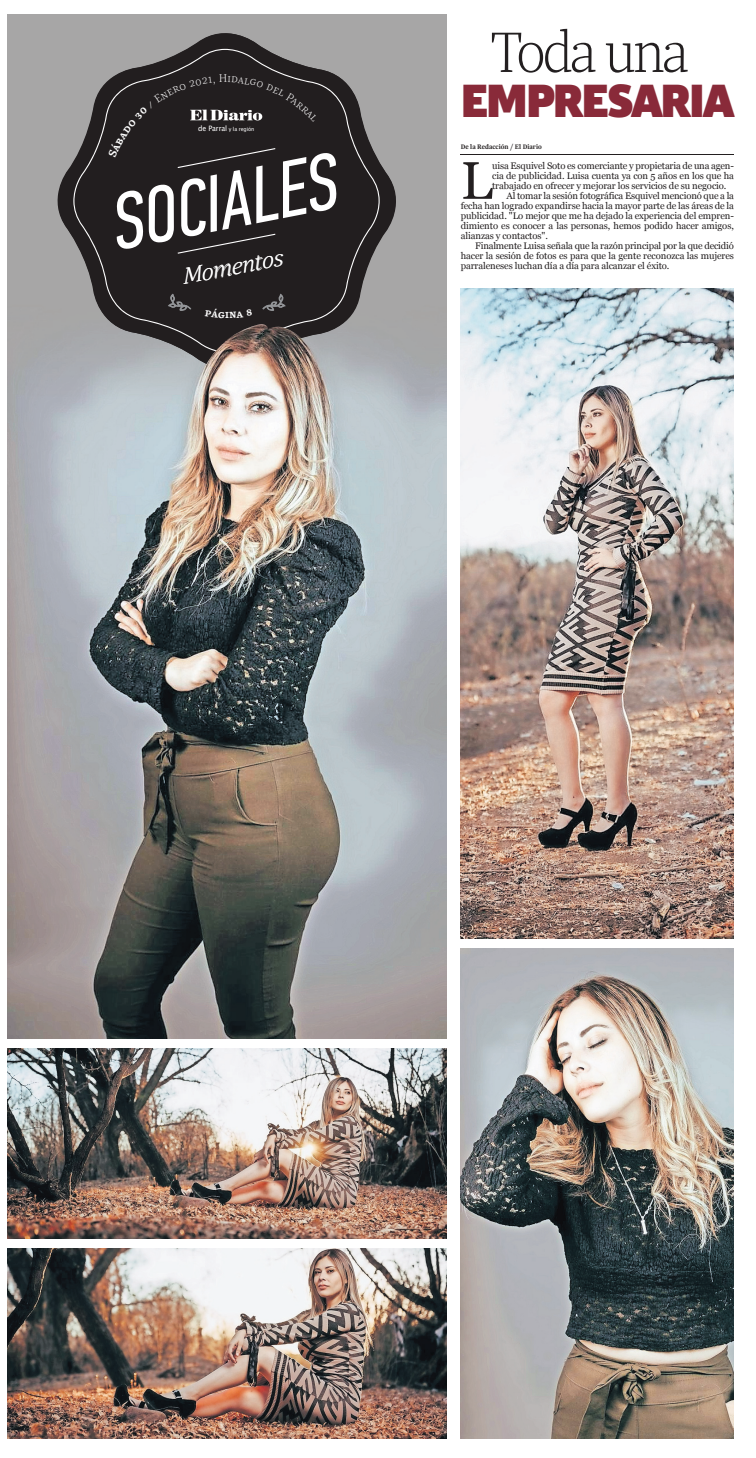
<style>
.page{position:relative;width:756px;height:1458px;background:#fff}
.page>*{position:absolute;margin:0;border:0;box-sizing:border-box;transform-origin:0 0}
.t1{font:300 56px "Quercus 10";letter-spacing:-.08em;color:#231f20;scale:.95 1}
.t2{font:52.8px "Georgia";color:#231f20}
.t3{font:900 50px "Bulo";letter-spacing:-.04em;color:#892a39}
.t4{font:italic 300 22px "Quercus 10";color:#fff}
.t5{font:9.5px "Georgia";letter-spacing:-.01em;color:#231f20}
.t6{font:7.5px "Lucida Grande";letter-spacing:-.01em;color:#fff;scale:.94 1}
.t7{font:600 7px "Trola";color:#231f20}
.t8{font:5.4px "Lucida Grande";letter-spacing:-.01em;color:#fff;scale:.94 1}
.s1{font-size:7.4px}
</style>
<div class="page">
<div style="left:7px;top:14px;width:439px;height:1025px;background:#a7a6a6"></div>
<img style="left:7px;top:366px;width:439px;height:673px">
<hr style="left:461px;top:155px;width:273px;height:1px;background:#231f20">
<svg style="left:46px;top:33px;width:361px;height:347px"></svg>
<svg style="left:73px;top:49px;width:307px;height:304px;fill:#221e1f"></svg>
<svg style="left:168px;top:294px;width:23px;height:17px"></svg>
<svg style="left:262px;top:294px;width:24px;height:17px"></svg>
<img style="left:461px;top:289px;width:273px;height:650px">
<img style="left:461px;top:949px;width:273px;height:490px">
<img style="left:193px;top:324px;width:138px;height:153px">
<img style="left:7px;top:1049px;width:439px;height:190px">
<img style="left:7px;top:1249px;width:439px;height:190px">
<svg style="left:205px;top:308px;width:47px;height:10px"></svg>
<svg style="left:108px;top:74px;width:229px;height:180px;background:#3f3c3d"></svg>
<p class="t6" style="left:200px;top:124px;width:51px">de Chihuahua</p>
<p class="t8" style="left:198px;top:126px;width:61px"><span class="s1">de Parral</span> y la región</p>
<h3 class="t4" style="left:180px;top:263px;width:104px;rotate:-11deg">Momentos</h3>
<h1 class="t1" style="left:491px;top:15px;width:210px">Toda una</h1>
<h3 class="t3" style="left:461px;top:65px;width:275px">EMPRESARIA</h3>
<p class="t7" style="left:461px;top:142px;width:83px">De la Redacción / El Diario</p>
<h2 class="t2" style="left:461px;top:151px;width:33px">L</h2>
<p class="t5" style="left:492px;top:160px;width:243px">uisa Esquivel Soto es comerciante y propietaria de una agen-</p>
<p class="t5" style="left:492px;top:170px;width:243px">cia de publicidad. Luisa cuenta ya con 5 años en los que ha</p>
<p class="t5" style="left:492px;top:180px;width:236px">trabajado en ofrecer y mejorar los servicios de su negocio.</p>
<p class="t5" style="left:507px;top:190px;width:229px">Al tomar la sesión fotográfica Esquivel mencionó que a la</p>
<p class="t5" style="left:461px;top:200px;width:275px">fecha han logrado expandirse hacia la mayor parte de las áreas de la</p>
<p class="t5" style="left:461px;top:210px;width:275px">publicidad. "Lo mejor que me ha dejado la experiencia del empren-</p>
<p class="t5" style="left:461px;top:220px;width:275px">dimiento es conocer a las personas, hemos podido hacer amigos,</p>
<p class="t5" style="left:461px;top:230px;width:89px">alianzas y contactos".</p>
<p class="t5" style="left:475px;top:240px;width:260px">Finalmente Luisa señala que la razón principal por la que decidió</p>
<p class="t5" style="left:461px;top:250px;width:275px">hacer la sesión de fotos es para que la gente reconozca las mujeres</p>
<p class="t5" style="left:461px;top:260px;width:210px">parraleneses luchan día a día para alcanzar el éxito.</p>
</div>
